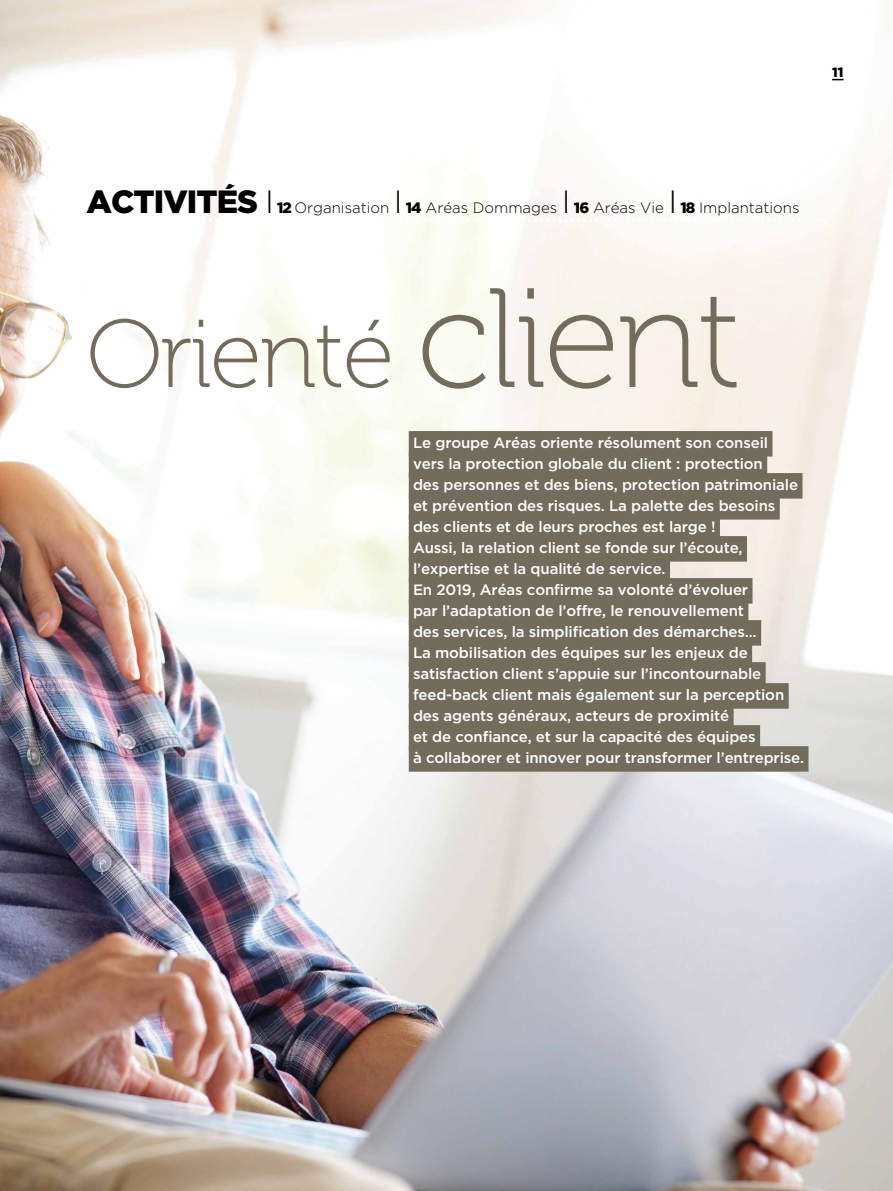
<style>
.page{position:relative;width:893px;height:1191px;background:#fff}
.page>*{position:absolute;margin:0;border:0;box-sizing:border-box;transform-origin:0 0}
.t1{font:96px "Museo 100";letter-spacing:-.025em;color:#736b5c}
.t2{font:500 15px/21px "Gotham";letter-spacing:-.01em;color:#fff}
.t3{font:300 15px "Gotham";color:#000}
.t4{font:900 13.5px "Gotham";color:#000}
.s1{font-weight:900;font-size:32.1px}
.s2{font-size:32.1px}
.s3{font-weight:900}
.s4{font-size:141px}
</style>
<div class="page">
<img style="left:0;top:0;width:893px;height:1191px">
<svg style="left:832px;top:79px;width:12px;height:1px"></svg>
<svg style="left:88px;top:219px;width:736px;height:3px"></svg>
<div style="left:409px;top:431px;width:363px;height:25px;background:#736b5c"></div>
<div style="left:409px;top:452px;width:358px;height:25px;background:#736b5c"></div>
<div style="left:409px;top:473px;width:393px;height:25px;background:#736b5c"></div>
<div style="left:409px;top:494px;width:371px;height:25px;background:#736b5c"></div>
<div style="left:409px;top:515px;width:311px;height:25px;background:#736b5c"></div>
<div style="left:409px;top:536px;width:338px;height:25px;background:#736b5c"></div>
<div style="left:409px;top:557px;width:261px;height:25px;background:#736b5c"></div>
<div style="left:409px;top:578px;width:343px;height:25px;background:#736b5c"></div>
<div style="left:409px;top:599px;width:339px;height:25px;background:#736b5c"></div>
<div style="left:409px;top:620px;width:352px;height:25px;background:#736b5c"></div>
<div style="left:409px;top:641px;width:343px;height:25px;background:#736b5c"></div>
<div style="left:409px;top:662px;width:357px;height:25px;background:#736b5c"></div>
<div style="left:409px;top:683px;width:380px;height:25px;background:#736b5c"></div>
<div style="left:409px;top:704px;width:325px;height:25px;background:#736b5c"></div>
<div style="left:409px;top:725px;width:351px;height:25px;background:#736b5c"></div>
<div style="left:409px;top:746px;width:399px;height:25px;background:#736b5c"></div>
<p class="t4" style="left:832px;top:63px;width:13px">11</p>
<p class="t3" style="left:87px;top:198px;width:714px"><span class="s1">ACTIVITÉS</span> <span class="s2">I</span> <span class="s3">12</span> Organisation <span class="s2">I</span> <span class="s3">14</span> Aréas Dommages <span class="s2">I</span> <span class="s3">16</span> Aréas Vie <span class="s2">I</span> <span class="s3">18</span> Implantations</p>
<h1 class="t1" style="left:87px;top:303px;width:657px">Orienté <span class="s4">client</span></h1>
<p class="t2" style="left:413px;top:432px;width:393px">Le groupe Aréas oriente résolument son conseil<br>vers la protection globale du client : protection<br>des personnes et des biens, protection patrimoniale et prévention des risques. La palette des besoins des clients et de leurs proches est large !<br>Aussi, la relation client se fonde sur l’écoute, l’expertise et la qualité de service.<br>En 2019, Aréas confirme sa volonté d’évoluer<br>par l’adaptation de l’offre, le renouvellement<br>des services, la simplification des démarches…<br>La mobilisation des équipes sur les enjeux de satisfaction client s’appuie sur l’incontournable feed-back client mais également sur la perception des agents généraux, acteurs de proximité<br>et de confiance, et sur la capacité des équipes<br>à collaborer et innover pour transformer l’entreprise.</p>
</div>
